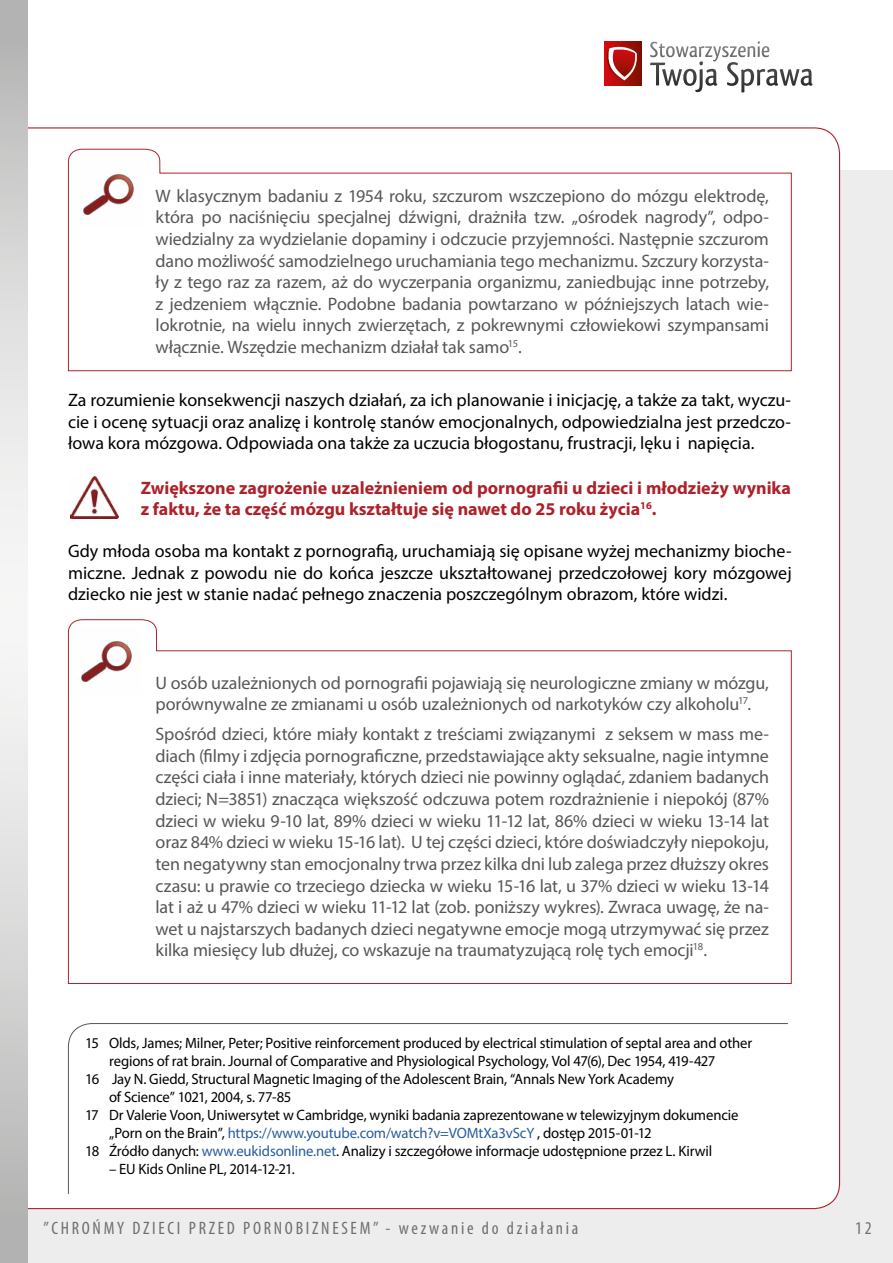
<style>
.page{position:relative;width:893px;height:1263px;background:#ededed}
.page>*{position:absolute;margin:0;border:0;box-sizing:border-box;transform-origin:0 0}
.t1{font:18px/21.6px "Myriad Pro";letter-spacing:-.01em;color:#575756;text-align:justify}
.t2{font:18px/21.6px "Myriad Pro";color:#000;text-align:justify}
.t3{font:700 18px/21.6px "Myriad Pro";color:#ad222a}
.t4{font:condensed 18px "Myriad Pro";letter-spacing:.15em;color:#706f6f}
.t5{font:15px "Myriad Pro";letter-spacing:-.01em;color:#000}
.t6{font:15px "Myriad Pro";letter-spacing:-.01em;color:#275b9b}
.s1{color:#000}
.s2{color:#275b9b}
</style>
<div class="page">
<div style="left:0;top:0;width:893px;height:170px;background:#fff"></div>
<svg style="left:792px;top:68px;width:20px;height:18px"></svg>
<div style="left:28px;top:127px;width:813px;height:1083px;background:#fff"></div>
<svg style="left:0;top:0;width:28px;height:1263px"></svg>
<div style="left:68px;top:371px;width:724px;height:613px;background:#fff"></div>
<div style="left:68px;top:1023px;width:721px;height:171px;background:#fff"></div>
<div style="left:69px;top:475px;width:52px;height:47px;background:#fff"></div>
<img style="left:70px;top:477px;width:48px;height:42px">
<div style="left:68px;top:41px;width:724px;height:330px;background:#fff"></div>
<img style="left:73px;top:161px;width:71px;height:67px">
<p class="t1" style="left:156px;top:185px;width:615px">W klasycznym badaniu z 1954 roku, szczurom wszczepiono do mózgu elektrodę, która po naciśnięciu specjalnej dźwigni, drażniła tzw. „ośrodek nagrody”, odpo&shy;wiedzialny za wydzielanie dopaminy i odczucie przyjemności. Następnie szczurom dano możliwość samodzielnego uruchamiania tego mechanizmu. Szczury korzysta&shy;ły z tego raz za razem, aż do wyczerpania organizmu, zaniedbując inne potrzeby, z jedzeniem włącznie. Podobne badania powtarzano w późniejszych latach wie&shy;lokrotnie, na wielu innych zwierzętach, z pokrewnymi człowiekowi szympansami włącznie. Wszędzie mechanizm działał tak samo<sup>15</sup>.</p>
<p class="t2" style="left:68px;top:389px;width:724px">Za rozumienie konsekwencji naszych działań, za ich planowanie i inicjację, a także za takt, wyczu&shy;cie i ocenę sytuacji oraz analizę i kontrolę stanów emocjonalnych, odpowiedzialna jest przedczo&shy;łowa kora mózgowa. Odpowiada ona także za uczucia błogostanu, frustracji, lęku i napięcia.</p>
<p class="t3" style="left:141px;top:476px;width:652px">Zwiększone zagrożenie uzależnieniem od pornografii u dzieci i młodzieży wynika z faktu, że ta część mózgu kształtuje się nawet do 25 roku życia<sup>16</sup>.</p>
<p class="t2" style="left:68px;top:540px;width:725px">Gdy młoda osoba ma kontakt z pornografią, uruchamiają się opisane wyżej mechanizmy bioche&shy;miczne. Jednak z powodu nie do końca jeszcze ukształtowanej przedczołowej kory mózgowej dziecko nie jest w stanie nadać pełnego znaczenia poszczególnym obrazom, które widzi.</p>
<p class="t1" style="left:156px;top:671px;width:615px">U osób uzależnionych od pornografii pojawiają się neurologiczne zmiany w mózgu, porównywalne ze zmianami u osób uzależnionych od narkotyków czy alkoholu<sup>17</sup>.</p>
<p class="t1" style="left:156px;top:723px;width:615px">Spośród dzieci, które miały kontakt z treściami związanymi z seksem w mass me&shy;diach (filmy i zdjęcia pornograficzne, przedstawiające akty seksualne, nagie intymne części ciała i inne materiały, których dzieci nie powinny oglądać, zdaniem badanych dzieci; N=3851) znacząca większość odczuwa potem rozdrażnienie i niepokój (87% dzieci w wieku 9-10 lat, 89% dzieci w wieku 11-12 lat, 86% dzieci w wieku 13-14 lat oraz 84% dzieci w wieku 15-16 lat). U tej części dzieci, które doświadczyły niepokoju, ten negatywny stan emocjonalny trwa przez kilka dni lub zalega przez dłuższy okres czasu: u prawie co trzeciego dziecka w wieku 15-16 lat, u 37% dzieci w wieku 13-14 lat i aż u 47% dzieci w wieku 11-12 lat (zob. poniższy wykres). Zwraca uwagę, że na&shy;wet u najstarszych badanych dzieci negatywne emocje mogą utrzymywać się przez kilka miesięcy lub dłużej, co wskazuje na traumatyzującą rolę tych emocji<sup>18</sup>.</p>
<p class="t5" style="left:85px;top:1033px;width:669px">15 Olds, James; Milner, Peter; Positive reinforcement produced by electrical stimulation of septal area and other</p>
<p class="t5" style="left:109px;top:1051px;width:608px">regions of rat brain. Journal of Comparative and Physiological Psychology, Vol 47(6), Dec 1954, 419-427</p>
<p class="t5" style="left:85px;top:1069px;width:590px">16 Jay N. Giedd, Structural Magnetic Imaging of the Adolescent Brain, “Annals New York Academy</p>
<p class="t5" style="left:109px;top:1087px;width:184px">of Science” 1021, 2004, s. 77-85</p>
<p class="t5" style="left:85px;top:1105px;width:655px">17 Dr Valerie Voon, Uniwersytet w Cambridge, wyniki badania zaprezentowane w telewizyjnym dokumencie</p>
<p class="t6" style="left:109px;top:1123px;width:544px"><span class="s1">„Porn on the Brain”,</span> https://www.youtube.com/watch?v=VOMtXa3vScY <span class="s1">, dostęp 2015-01-12</span></p>
<p class="t5" style="left:85px;top:1141px;width:629px">18 Źródło danych: <span class="s2">www.eukidsonline.net</span>. Analizy i szczegółowe informacje udostępnione przez L. Kirwil</p>
<p class="t5" style="left:109px;top:1159px;width:187px">– EU Kids Online PL, 2014-12-21.</p>
<p class="t4" style="left:44px;top:1217px;width:536px">”CHROŃMY DZIECI PRZED PORNOBIZNESEM” - wezwanie do działania</p>
<p class="t4" style="left:855px;top:1217px;width:18px">12</p>
</div>
